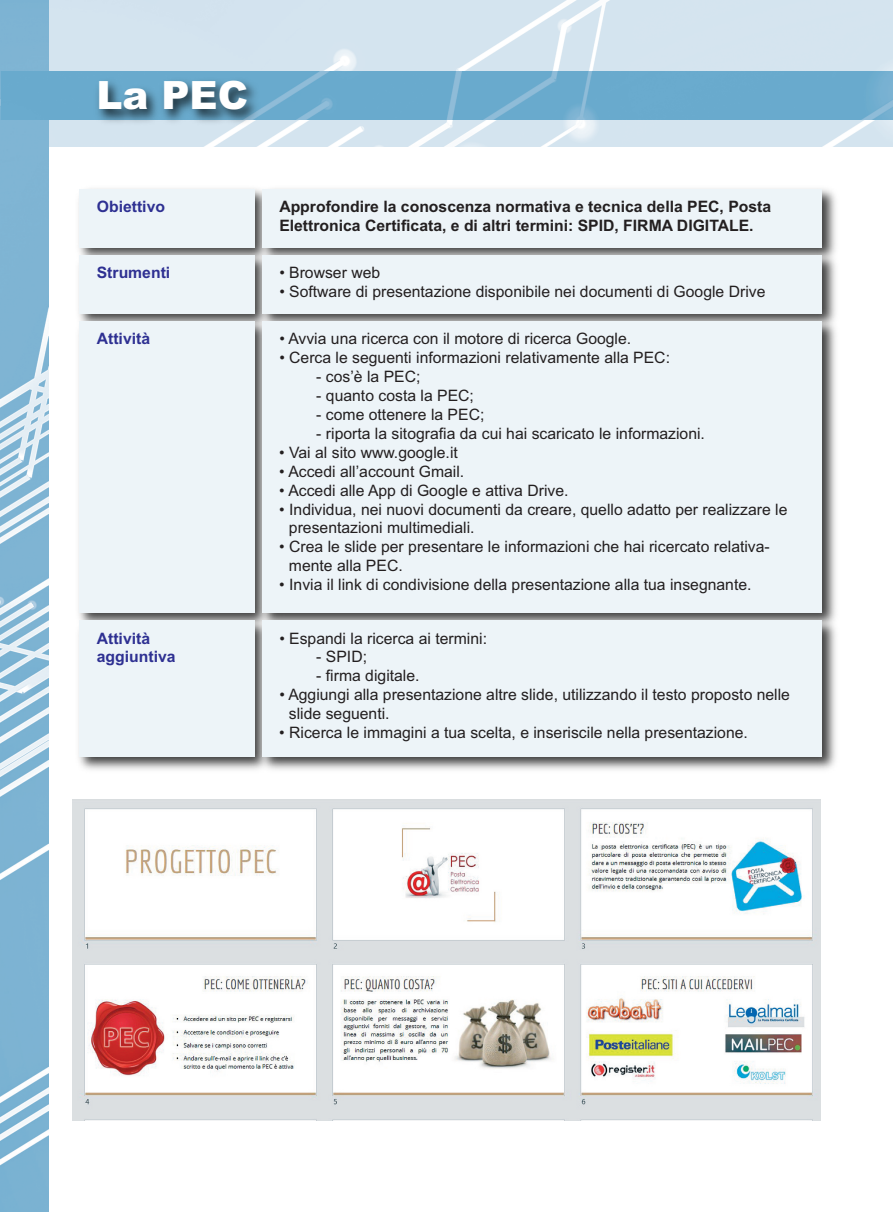
<style>
.page{position:relative;width:893px;height:1212px;background:#fff}
.page>*{position:absolute;margin:0;border:0;box-sizing:border-box;transform-origin:0 0}
.t1{font:900 39px "Arial";color:#fff}
.t2{font:15.75px/18.9px "Arial";color:#231f20}
.t3{font:700 15.75px/18.9px "Arial";color:#231f20}
.t4{font:700 15.75px/18.9px "Arial";color:#2e3092}
</style>
<div class="page">
<div style="left:48px;top:0;width:845px;height:146px;background:#d4e4ef"></div>
<img style="left:0;top:0;width:48px;height:1212px">
<div style="left:1px;top:71px;width:892px;height:48px;background:#69aacd"></div>
<img style="left:86px;top:67px;width:562px;height:80px">
<hr style="left:0;top:71px;width:1px;height:48px;background:#61a8cc">
<img style="left:78px;top:188px;width:758px;height:582px">
<div style="left:80px;top:189px;width:175px;height:58px;background:#edf4f8"></div>
<div style="left:262px;top:189px;width:560px;height:58px;background:#edf4f8"></div>
<div style="left:80px;top:255px;width:175px;height:58px;background:#edf4f8"></div>
<div style="left:262px;top:255px;width:560px;height:58px;background:#edf4f8"></div>
<div style="left:80px;top:321px;width:175px;height:292px;background:#edf4f8"></div>
<div style="left:262px;top:321px;width:560px;height:292px;background:#edf4f8"></div>
<div style="left:80px;top:620px;width:175px;height:136px;background:#edf4f8"></div>
<div style="left:262px;top:620px;width:560px;height:136px;background:#edf4f8"></div>
<img style="left:72px;top:799px;width:749px;height:321px">
<h1 class="t1" style="left:96px;top:73px;width:153px">La PEC</h1>
<p class="t4" style="left:97px;top:197px;width:70px">Obiettivo</p>
<p class="t3" style="left:279px;top:197px;width:493px">Approfondire la conoscenza normativa e tecnica della PEC, Posta<br>Elettronica Certificata, e di altri termini: SPID, FIRMA DIGITALE.</p>
<p class="t4" style="left:97px;top:263px;width:75px">Strumenti</p>
<p class="t2" style="left:279px;top:263px;width:102px">• Browser web</p>
<p class="t2" style="left:279px;top:282px;width:488px">• Software di presentazione disponibile nei documenti di Google Drive</p>
<p class="t4" style="left:97px;top:329px;width:55px">Attività</p>
<p class="t2" style="left:279px;top:329px;width:353px">• Avvia una ricerca con il motore di ricerca Google.</p>
<p class="t2" style="left:279px;top:348px;width:392px">• Cerca le seguenti informazioni relativamente alla PEC:</p>
<p class="t2" style="left:316px;top:367px;width:106px">- cos’è la PEC;</p>
<p class="t2" style="left:316px;top:386px;width:159px">- quanto costa la PEC;</p>
<p class="t2" style="left:316px;top:405px;width:170px">- come ottenere la PEC;</p>
<p class="t2" style="left:316px;top:424px;width:390px">- riporta la sitografia da cui hai scaricato le informazioni.</p>
<p class="t2" style="left:279px;top:443px;width:180px">• Vai al sito www.google.it</p>
<p class="t2" style="left:279px;top:462px;width:186px">• Accedi all’account Gmail.</p>
<p class="t2" style="left:279px;top:481px;width:291px">• Accedi alle App di Google e attiva Drive.</p>
<p class="t2" style="left:289px;top:500px;width:500px;text-indent:-10px">• Individua, nei nuovi documenti da creare, quello adatto per realizzare le presentazioni multimediali.</p>
<p class="t2" style="left:289px;top:537px;width:482px;text-indent:-10px">• Crea le slide per presentare le informazioni che hai ricercato relativa&shy;mente alla PEC.</p>
<p class="t2" style="left:279px;top:575px;width:474px">• Invia il link di condivisione della presentazione alla tua insegnante.</p>
<p class="t4" style="left:97px;top:629px;width:80px">Attività aggiuntiva</p>
<p class="t2" style="left:279px;top:629px;width:209px">• Espandi la ricerca ai termini:</p>
<p class="t2" style="left:316px;top:648px;width:52px">- SPID;</p>
<p class="t2" style="left:316px;top:666px;width:105px">- firma digitale.</p>
<p class="t2" style="left:289px;top:685px;width:503px;text-indent:-10px">• Aggiungi alla presentazione altre slide, utilizzando il testo proposto nelle slide seguenti.</p>
<p class="t2" style="left:279px;top:723px;width:470px">• Ricerca le immagini a tua scelta, e inseriscile nella presentazione.</p>
</div>
